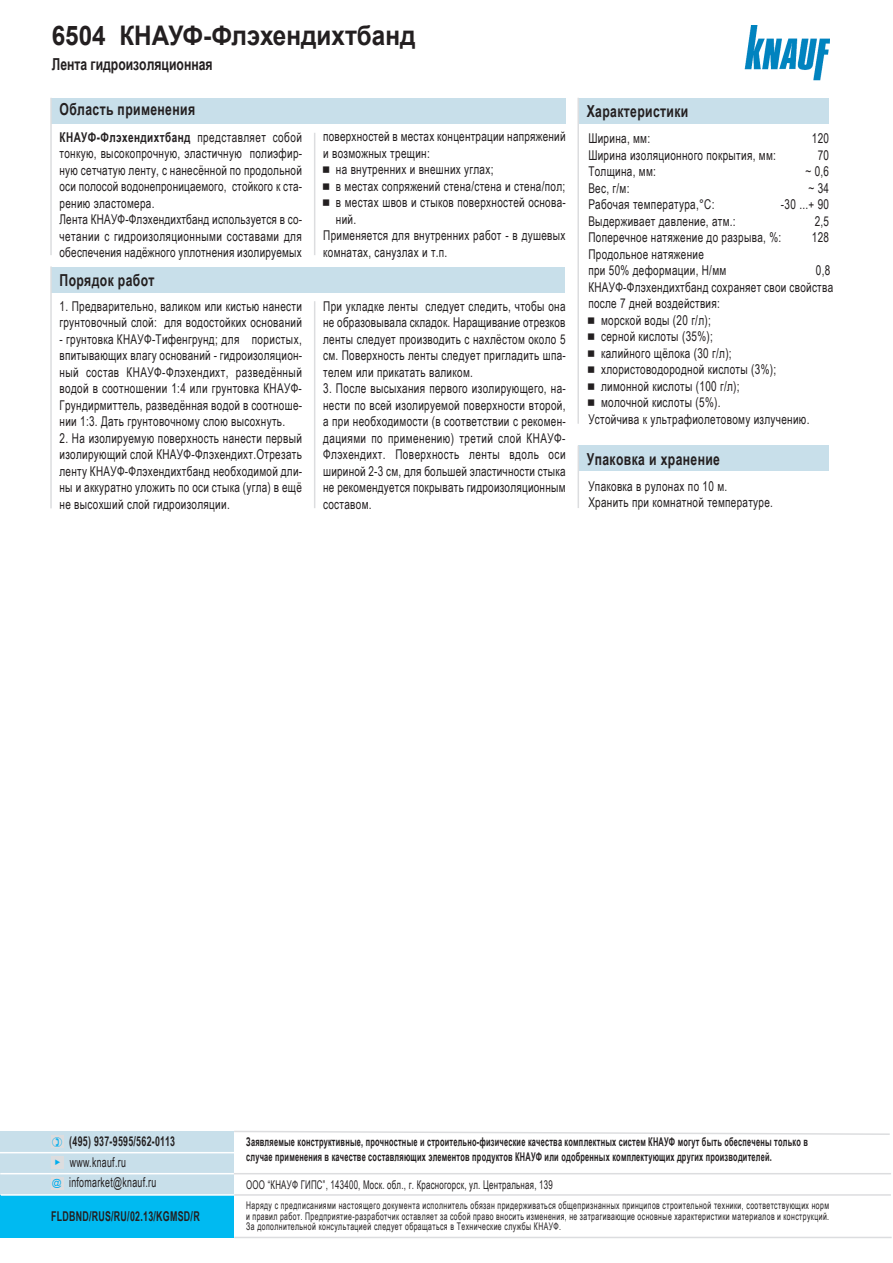
<style>
.page{position:relative;width:893px;height:1263px;background:#fff}
.page>*{position:absolute;margin:0;border:0;box-sizing:border-box;transform-origin:0 0}
.t1{font:700 27px "Arial";color:#231f20;scale:.9 1}
.t2{font:700 16.5px "Arial Narrow";letter-spacing:.025em;color:#231f20;scale:.9 1}
.t3{font:700 16.5px "Arial Narrow";color:#231f20;scale:.9 1}
.t4{font:13.5px/16.5px "Arial Narrow";letter-spacing:.025em;color:#231f20;scale:.9 1}
.t5{font:700 13.5px "Arial Narrow";letter-spacing:.025em;color:#231f20;scale:.8 1}
.t6{font:13.5px/20.7px "Arial Narrow";letter-spacing:.025em;color:#231f20;scale:.8 1}
.t7{font:700 12px/15px "Arial Narrow";letter-spacing:.025em;color:#231f20;scale:.75 1}
.t8{font:12px "Arial Narrow";letter-spacing:.025em;color:#231f20;scale:.8 1}
.t9{font:10.5px/10.5px "Arial Narrow";letter-spacing:.05em;color:#231f20;text-align:justify;scale:.8 1}
.t10{font:9.75px "Arial";color:#00aeef}
.s1{font-weight:700}
.s2{font-family:"Arial Unicode MS";font-size:15px;color:#00aeef}
</style>
<div class="page">
<div style="left:0;top:1195px;width:234px;height:42px;background:#00baf1"></div>
<div style="left:0;top:1131px;width:234px;height:64px;background:#c8dfea"></div>
<hr style="left:0;top:1152px;width:255px;height:1px;background:#fff">
<hr style="left:1px;top:1194px;width:254px;height:2px;background:#fff">
<hr style="left:0;top:1173px;width:255px;height:1px;background:#fff">
<hr style="left:234px;top:1173px;width:657px;height:1px;background:#dcdddf">
<div style="left:51px;top:1135px;width:13px;height:13px;background:#dcdddf"></div>
<div style="left:51px;top:1156px;width:13px;height:13px;background:#dcdddf"></div>
<div style="left:51px;top:1178px;width:13px;height:12px;background:#dcdddf"></div>
<hr style="left:234px;top:1194px;width:657px;height:2px;background:#dcdddf">
<hr style="left:234px;top:1237px;width:658px;height:1px;background:#dcdddf">
<svg style="left:234px;top:1130px;width:656px;height:5px"></svg>
<img style="left:744px;top:26px;width:86px;height:54px">
<div style="left:578px;top:98px;width:251px;height:25px;background:#c8dfea"></div>
<div style="left:51px;top:98px;width:515px;height:25px;background:#c8dfea"></div>
<div style="left:51px;top:267px;width:514px;height:25px;background:#c8dfea"></div>
<div style="left:578px;top:445px;width:251px;height:26px;background:#c8dfea"></div>
<hr style="left:577px;top:98px;width:2px;height:326px;background:#dcdddf">
<hr style="left:578px;top:446px;width:1px;height:62px;background:#dcdddf">
<hr style="left:50px;top:266px;width:2px;height:242px;background:#dcdddf">
<hr style="left:50px;top:98px;width:2px;height:157px;background:#dcdddf">
<hr style="left:314px;top:301px;width:1px;height:207px;background:#dcdddf">
<hr style="left:314px;top:133px;width:1px;height:122px;background:#dcdddf">
<h1 class="t1" style="left:52px;top:21px;width:406px">6504 КНАУФ-Флэхендихтбанд</h1>
<p class="t3" style="left:52px;top:54px;width:180px">Лента гидроизоляционная</p>
<p class="t2" style="left:60px;top:99px;width:152px">Область применения</p>
<p class="t2" style="left:587px;top:102px;width:114px">Характеристики</p>
<p class="t4" style="left:60px;top:129px;width:271px"><span class="s1">КНАУФ-Флэхендихтбанд</span> представляет собой тонкую, высокопрочную, эластичную полиэфир&shy;ную сетчатую ленту, с нанесённой по продольной оси полосой водонепроницаемого, стойкого к ста&shy;рению эластомера.<br>Лента КНАУФ-Флэхендихтбанд используется в со&shy;четании с гидроизоляционными составами для обеспечения надёжного уплотнения изолируемых</p>
<p class="t2" style="left:60px;top:271px;width:107px">Порядок работ</p>
<p class="t4" style="left:60px;top:297px;width:271px">1. Предварительно, валиком или кистью нанести грунтовочный слой: для водостойких оснований</p>
<p class="t4" style="left:60px;top:330px;width:271px;text-align:justify">- грунтовка КНАУФ-Тифенгрунд; для пористых, впитывающих влагу оснований - гидроизоляцион&shy;ный состав КНАУФ-Флэхендихт, разведённый водой в соотношении 1:4 или грунтовка КНАУФ-Грундирмиттель, разведённая водой в соотноше&shy;нии 1:3. Дать грунтовочному слою высохнуть.</p>
<p class="t4" style="left:60px;top:429px;width:271px;text-align:justify">2. На изолируемую поверхность нанести первый изолирующий слой КНАУФ-Флэхендихт.Отрезать ленту КНАУФ-Флэхендихтбанд необходимой дли&shy;ны и аккуратно уложить по оси стыка (угла) в ещё не высохший слой гидроизоляции.</p>
<p class="t4" style="left:323px;top:128px;width:271px">поверхностей в местах концентрации напряжений</p>
<p class="t4" style="left:323px;top:145px;width:120px">и возможных трещин:</p>
<p class="t4" style="left:323px;top:161px;width:191px"><sub>▀</sub> на внутренних и внешних углах;</p>
<p class="t4" style="left:323px;top:178px;width:271px"><sub>▀</sub> в местах сопряжений стена/стена и стена/пол;</p>
<p class="t4" style="left:323px;top:194px;width:271px"><sub>▀</sub> в местах швов и стыков поверхностей основа-</p>
<p class="t4" style="left:336px;top:211px;width:24px">ний.</p>
<p class="t4" style="left:323px;top:227px;width:271px">Применяется для внутренних работ - в душевых</p>
<p class="t4" style="left:323px;top:244px;width:140px">комнатах, санузлах и т.п.</p>
<p class="t4" style="left:323px;top:297px;width:271px;text-align:justify">При укладке ленты следует следить, чтобы она не образовывала складок. Наращивание отрезков ленты следует производить с нахлёстом около 5 см. Поверхность ленты следует пригладить шпа&shy;телем или прикатать валиком.</p>
<p class="t4" style="left:323px;top:380px;width:271px;text-align:justify">3. После высыхания первого изолирующего, на&shy;нести по всей изолируемой поверхности второй, а при необходимости (в соответствии с рекомен&shy;дациями по применению) третий слой КНАУФ-Флэхендихт. Поверхность ленты вдоль оси шириной 2-3 см, для большей эластичности стыка не рекомендуется покрывать гидроизоляционным составом.</p>
<p class="t4" style="left:588px;top:130px;width:70px">Ширина, мм:</p>
<p class="t4" style="left:812px;top:130px;width:21px">120</p>
<p class="t4" style="left:588px;top:147px;width:210px">Ширина изоляционного покрытия, мм:</p>
<p class="t4" style="left:818px;top:147px;width:14px">70</p>
<p class="t4" style="left:588px;top:163px;width:77px">Толщина, мм:</p>
<p class="t4" style="left:805px;top:163px;width:28px">~ 0,6</p>
<p class="t4" style="left:588px;top:180px;width:47px">Вес, г/м:</p>
<p class="t4" style="left:808px;top:180px;width:24px">~ 34</p>
<p class="t4" style="left:588px;top:196px;width:142px">Рабочая температура,°С:</p>
<p class="t4" style="left:781px;top:196px;width:55px">-30 ...+ 90</p>
<p class="t4" style="left:588px;top:213px;width:165px">Выдерживает давление, атм.:</p>
<p class="t4" style="left:815px;top:213px;width:18px">2,5</p>
<p class="t4" style="left:588px;top:229px;width:216px">Поперечное натяжение до разрыва, %:</p>
<p class="t4" style="left:812px;top:229px;width:21px">128</p>
<p class="t4" style="left:588px;top:246px;width:155px">Продольное натяжение<br>при 50% деформации, Н/мм</p>
<p class="t4" style="left:588px;top:262px;width:274px;text-indent:228px">0,8<br>КНАУФ-Флэхендихтбанд сохраняет свои свойства после 7 дней воздействия:<br><sub>▀</sub> морской воды (20 г/л);<br><sub>▀</sub> серной кислоты (35%);<br><sub>▀</sub> калийного щёлока (30 г/л);<br><sub>▀</sub> хлористоводородной кислоты (3%);<br><sub>▀</sub> лимонной кислоты (100 г/л);<br><sub>▀</sub> молочной кислоты (5%).<br>Устойчива к ультрафиолетовому излучению.</p>
<p class="t2" style="left:587px;top:450px;width:150px">Упаковка и хранение</p>
<p class="t4" style="left:588px;top:478px;width:207px">Упаковка в рулонах по 10 м.<br>Хранить при комнатной температуре.</p>
<p class="t5" style="left:69px;top:1134px;width:134px">(495) 937-9595/562-0113</p>
<p class="t6" style="left:69px;top:1151px;width:110px;text-indent:-15px"><span class="s2">►</span> www.knauf.ru infomarket@knauf.ru</p>
<p class="t5" style="left:51px;top:1209px;width:187px">FLDBND/RUS/RU/02.13/KGMSD/R</p>
<p class="t10" style="left:52px;top:1178px;width:11px">@</p>
<p class="t7" style="left:246px;top:1134px;width:750px">Заявляемые конструктивные, прочностные и строительно-физические качества комплектных систем КНАУФ могут быть обеспечены только в случае применения в качестве составляющих элементов продуктов КНАУФ или одобренных комплектующих других производителей.</p>
<p class="t8" style="left:246px;top:1177px;width:385px">ООО “КНАУФ ГИПС”, 143400, Моск. обл., г. Красногорск, ул. Центральная, 139</p>
<p class="t9" style="left:246px;top:1200px;width:730px">Наряду с предписаниями настоящего документа исполнитель обязан придерживаться общепризнанных принципов строительной техники, соответствующих норм и правил работ. Предприятие-разработчик оставляет за собой право вносить изменения, не затрагивающие основные характеристики материалов и конструкций.<br>За дополнительной консультацией следует обращаться в Технические службы КНАУФ.</p>
</div>
